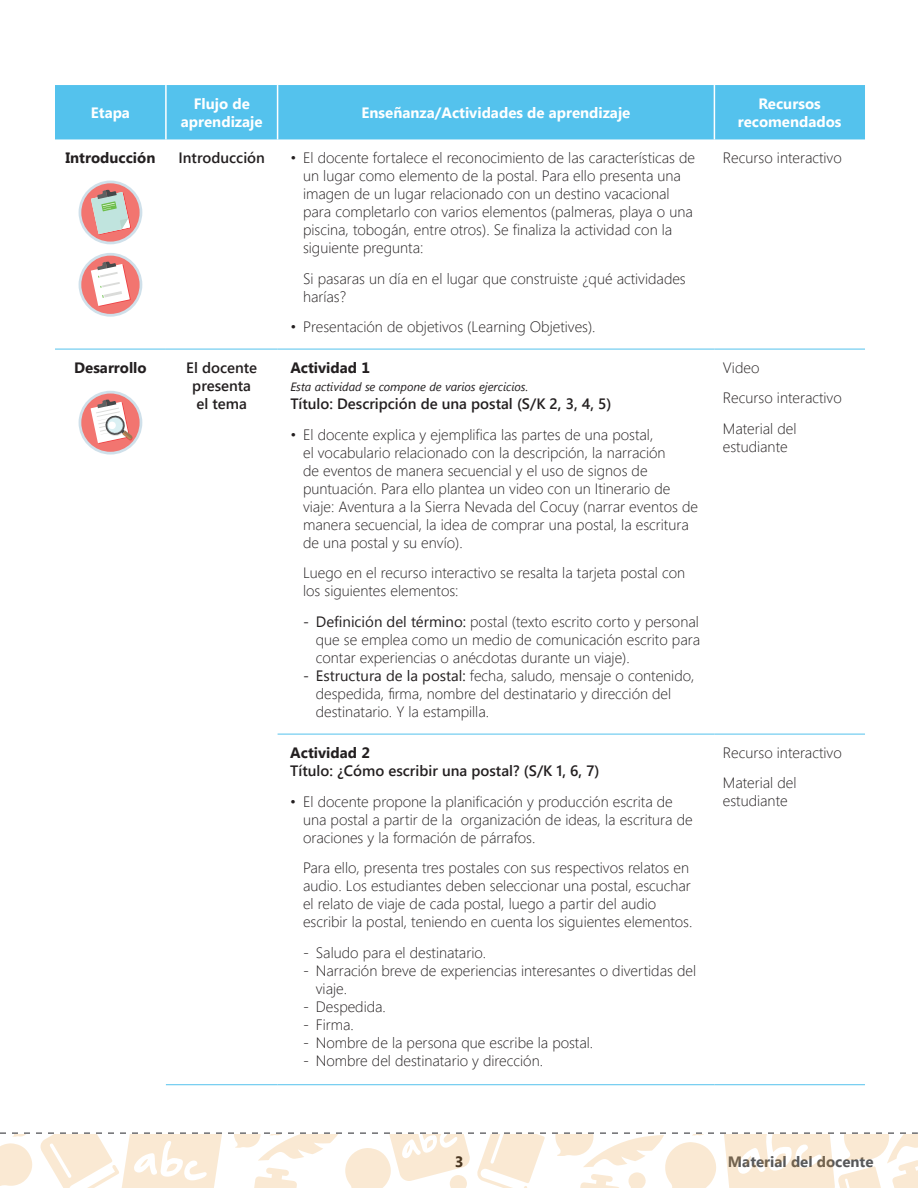
<style>
.page{position:relative;width:918px;height:1188px;background:#fff}
.page>*{position:absolute;margin:0;border:0;box-sizing:border-box;transform-origin:0 0}
.t1{font:300 15px/18px "Segoe UI";color:#231f20}
.t2{font:600 15px/18px "Segoe UI";color:#231f20;text-align:center}
.t3{font:700 15px/18px "Segoe UI";color:#fff;text-align:center}
.t4{font:700 15px "Segoe UI";color:#231f20}
.t5{font:700 15px "Segoe UI";color:#57585a}
.t6{font:italic 12px "Segoe UI";color:#231f20}
.s1{font-weight:400}
</style>
<div class="page">
<svg style="left:0;top:1132px;width:918px;height:56px"></svg>
<div style="left:55px;top:85px;width:810px;height:54px;background:#54c2ed"></div>
<hr style="left:165px;top:85px;width:2px;height:54px;background:#fff">
<hr style="left:277px;top:85px;width:1px;height:54px;background:#fff">
<hr style="left:714px;top:85px;width:1px;height:54px;background:#fff">
<hr style="left:55px;top:349px;width:111px;height:1px;background:#54c2ed">
<hr style="left:166px;top:349px;width:112px;height:1px;background:#54c2ed">
<hr style="left:278px;top:349px;width:436px;height:1px;background:#54c2ed">
<hr style="left:714px;top:349px;width:151px;height:1px;background:#54c2ed">
<hr style="left:278px;top:734px;width:436px;height:1px;background:#54c2ed">
<hr style="left:714px;top:734px;width:151px;height:1px;background:#54c2ed">
<hr style="left:278px;top:1084px;width:436px;height:1px;background:#54c2ed">
<hr style="left:714px;top:1084px;width:151px;height:1px;background:#54c2ed">
<hr style="left:166px;top:1084px;width:112px;height:1px;background:#54c2ed">
<div style="left:79px;top:181px;width:63px;height:63px;background:#cfe0ea;border-radius:50%"></div>
<div style="left:81px;top:183px;width:59px;height:59px;background:#f27570;border-radius:50%"></div>
<svg style="left:91px;top:190px;width:40px;height:45px"></svg>
<svg style="left:79px;top:253px;width:63px;height:64px"></svg>
<div style="left:81px;top:256px;width:59px;height:58px;background:#f27570;border-radius:50%"></div>
<svg style="left:91px;top:261px;width:40px;height:46px"></svg>
<svg style="left:79px;top:391px;width:63px;height:64px"></svg>
<div style="left:81px;top:394px;width:59px;height:58px;background:#f27570;border-radius:50%"></div>
<svg style="left:91px;top:399px;width:42px;height:45px"></svg>
<p class="t3" style="left:91px;top:103px;width:41px">Etapa</p>
<p class="t3" style="left:181px;top:94px;width:83px">Flujo de aprendizaje</p>
<p class="t3" style="left:362px;top:103px;width:270px">Enseñanza/Actividades de aprendizaje</p>
<p class="t3" style="left:738px;top:94px;width:105px">Recursos recomendados</p>
<p class="t4" style="left:65px;top:147px;width:92px">Introducción</p>
<p class="t2" style="left:179px;top:148px;width:88px">Introducción</p>
<p class="t1" style="left:303px;top:148px;width:394px;text-indent:-13px">• El docente fortalece el reconocimiento de las características de un lugar como elemento de la postal. Para ello presenta una imagen de un lugar relacionado con un destino vacacional para completarlo con varios elementos (palmeras, playa o una piscina, tobogán, entre otros). Se finaliza la actividad con la siguiente pregunta:</p>
<p class="t1" style="left:303px;top:269px;width:384px">Si pasaras un día en el lugar que construiste ¿qué actividades harías?</p>
<p class="t1" style="left:290px;top:317px;width:307px">• Presentación de objetivos (Learning Objetives).</p>
<p class="t1" style="left:723px;top:148px;width:120px">Recurso interactivo</p>
<p class="t4" style="left:74px;top:357px;width:74px">Desarrollo</p>
<p class="t2" style="left:186px;top:358px;width:72px">El docente presenta el tema</p>
<p class="t4" style="left:290px;top:357px;width:81px">Actividad 1</p>
<p class="t6" style="left:290px;top:378px;width:239px">Esta actividad se compone de varios ejercicios.</p>
<p class="t2" style="left:290px;top:394px;width:323px">Título: Descripción de una postal (S/K 2, 3, 4, 5)</p>
<p class="t1" style="left:303px;top:425px;width:396px;text-indent:-13px">• El docente explica y ejemplifica las partes de una postal,<br>el vocabulario relacionado con la descripción, la narración<br>de eventos de manera secuencial y el uso de signos de puntuación. Para ello plantea un video con un Itinerario de viaje: Aventura a la Sierra Nevada del Cocuy (narrar eventos de manera secuencial, la idea de comprar una postal, la escritura de una postal y su envío).</p>
<p class="t1" style="left:303px;top:563px;width:384px">Luego en el recurso interactivo se resalta la tarjeta postal con los siguientes elementos:</p>
<p class="t1" style="left:316px;top:612px;width:386px;text-align:justify;text-indent:-13px"><span class="s1">- Definición del término:</span> postal (texto escrito corto y personal que se emplea como un medio de comunicación escrito para contar experiencias o anécdotas durante un viaje).</p>
<p class="t1" style="left:316px;top:666px;width:380px;text-indent:-13px"><span class="s1">- Estructura de la postal:</span> fecha, saludo, mensaje o contenido, despedida, firma, nombre del destinatario y dirección del destinatario. Y la estampilla.</p>
<p class="t4" style="left:290px;top:742px;width:81px">Actividad 2</p>
<p class="t2" style="left:290px;top:761px;width:311px">Título: ¿Cómo escribir una postal? (S/K 1, 6, 7)</p>
<p class="t1" style="left:303px;top:791px;width:391px;text-indent:-13px">• El docente propone la planificación y producción escrita de una postal a partir de la organización de ideas, la escritura de oraciones y la formación de párrafos.</p>
<p class="t1" style="left:303px;top:858px;width:391px">Para ello, presenta tres postales con sus respectivos relatos en audio. Los estudiantes deben seleccionar una postal, escuchar el relato de viaje de cada postal, luego a partir del audio escribir la postal, teniendo en cuenta los siguientes elementos.</p>
<p class="t1" style="left:303px;top:943px;width:185px">- Saludo para el destinatario.</p>
<p class="t1" style="left:316px;top:961px;width:382px;text-indent:-13px">- Narración breve de experiencias interesantes o divertidas del viaje.</p>
<p class="t1" style="left:303px;top:997px;width:84px">- Despedida.</p>
<p class="t1" style="left:303px;top:1015px;width:52px">- Firma.</p>
<p class="t1" style="left:303px;top:1033px;width:292px">- Nombre de la persona que escribe la postal.</p>
<p class="t1" style="left:303px;top:1051px;width:241px">- Nombre del destinatario y dirección.</p>
<p class="t1" style="left:723px;top:351px;width:120px;line-height:30.8px">Video<br>Recurso interactivo<br>Material del</p>
<p class="t1" style="left:723px;top:437px;width:66px">estudiante</p>
<p class="t1" style="left:723px;top:736px;width:120px;line-height:30.8px">Recurso interactivo<br>Material del</p>
<p class="t1" style="left:723px;top:791px;width:66px">estudiante</p>
<p class="t4" style="left:455px;top:1151px;width:10px">3</p>
<p class="t5" style="left:728px;top:1151px;width:147px">Material del docente</p>
</div>
